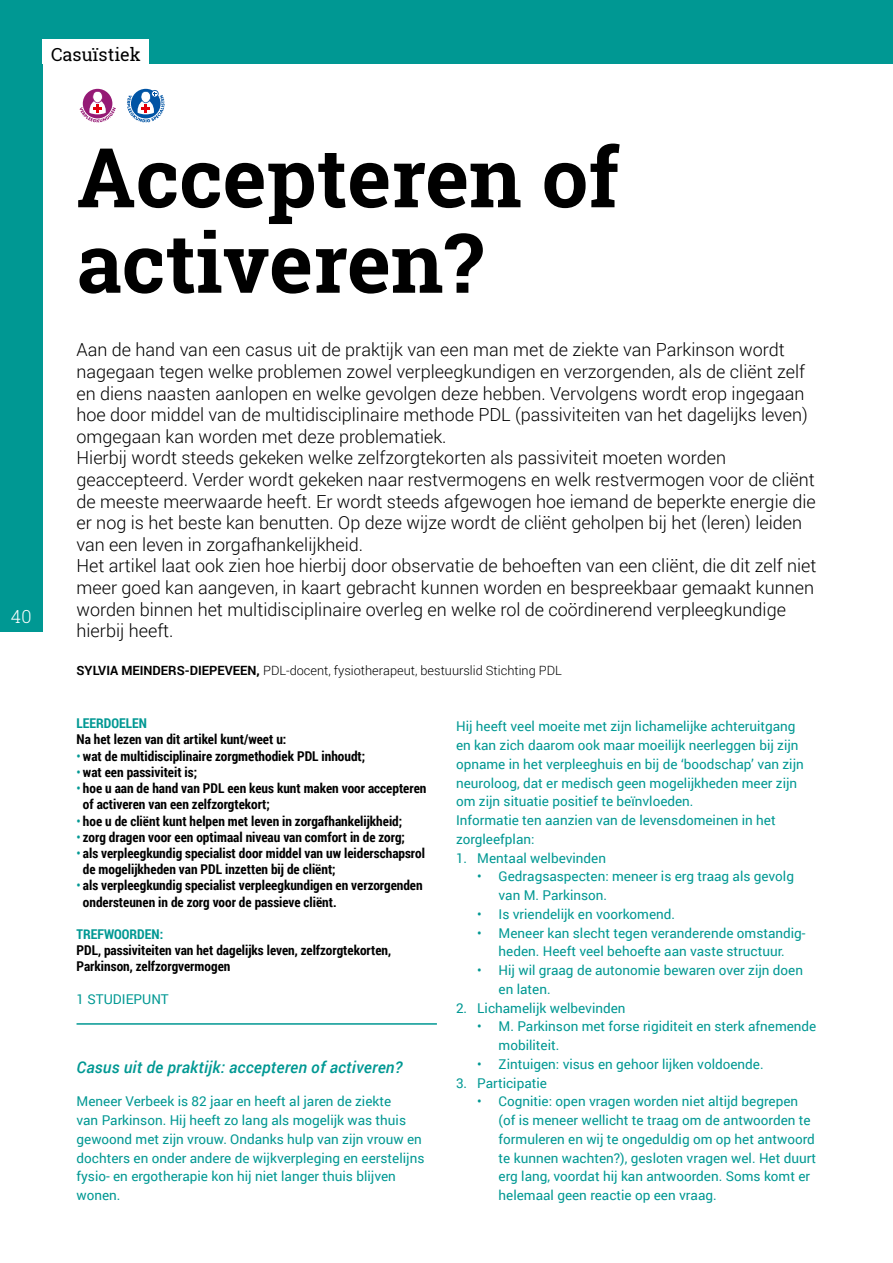
<style>
.page{position:relative;width:893px;height:1263px;background:#fff}
.page>*{position:absolute;margin:0;border:0;box-sizing:border-box;transform-origin:0 0}
.t1{font:700 82.5px/85.5px "Roboto Slab";color:#000}
.t2{font:300 18px/21.6px "Roboto";color:#000}
.t3{font:18px "Roboto Slab";color:#000}
.t4{font:300 18px "Roboto Slab";color:#fff}
.t5{font:italic 500 16.2px "Roboto";letter-spacing:.01em;color:#009893}
.t6{font:13.5px/18.8px "Roboto";color:#009893}
.t7{font:700 13.5px/16.2px "Roboto Condensed";color:#000}
.t8{font:700 13.5px "Roboto Condensed";color:#009893}
.t9{font:300 12.75px "Roboto";color:#000}
.s1{font-weight:700}
.s2{font-weight:400;color:#009893}
</style>
<div class="page">
<div style="left:0;top:0;width:43px;height:631px;background:#009893"></div>
<div style="left:0;top:0;width:893px;height:64px;background:#009893"></div>
<div style="left:43px;top:39px;width:106px;height:25px;background:#fff"></div>
<svg style="left:127px;top:90px;width:38px;height:32px"></svg>
<svg style="left:83px;top:89px;width:29px;height:29px"></svg>
<svg style="left:80px;top:91px;width:36px;height:31px"></svg>
<hr style="left:77px;top:1023px;width:360px;height:2px;background:#009893">
<h2 class="t3" style="left:51px;top:42px;width:91px">Casuïstiek</h2>
<h2 class="t4" style="left:11px;top:604px;width:22px">40</h2>
<h1 class="t1" style="left:77px;top:134px;width:544px">Accepteren of activeren?</h1>
<p class="t2" style="left:77px;top:339px;width:741px">Aan de hand van een casus uit de praktijk van een man met de ziekte van Parkinson wordt nagegaan tegen welke problemen zowel verpleegkundigen en verzorgenden, als de cliënt zelf en diens naasten aanlopen en welke gevolgen deze hebben. Vervolgens wordt erop ingegaan hoe door middel van de multidisciplinaire methode PDL (passiviteiten van het dagelijks leven) omgegaan kan worden met deze problematiek.<br>Hierbij wordt steeds gekeken welke zelfzorgtekorten als passiviteit moeten worden geaccepteerd. Verder wordt gekeken naar restvermogens en welk restvermogen voor de cliënt de meeste meerwaarde heeft. Er wordt steeds afgewogen hoe iemand de beperkte energie die er nog is het beste kan benutten. Op deze wijze wordt de cliënt geholpen bij het (leren) leiden van een leven in zorgafhankelijkheid.<br>Het artikel laat ook zien hoe hierbij door observatie de behoeften van een cliënt, die dit zelf niet meer goed kan aangeven, in kaart gebracht kunnen worden en bespreekbaar gemaakt kunnen worden binnen het multidisciplinaire overleg en welke rol de coördinerend verpleegkundige hierbij heeft.</p>
<p class="t9" style="left:77px;top:662px;width:487px"><span class="s1">SYLVIA MEINDERS-DIEPEVEEN,</span> PDL-docent, fysiotherapeut, bestuurslid Stichting PDL</p>
<p class="t8" style="left:77px;top:714px;width:72px">LEERDOELEN</p>
<p class="t7" style="left:77px;top:731px;width:211px">Na het lezen van dit artikel kunt/weet u:</p>
<p class="t7" style="left:77px;top:747px;width:290px"><span class="s2">•</span> wat de multidisciplinaire zorgmethodiek PDL inhoudt;</p>
<p class="t7" style="left:77px;top:763px;width:122px"><span class="s2">•</span> wat een passiviteit is;</p>
<p class="t7" style="left:83px;top:780px;width:345px;text-indent:-6px"><span class="s2">•</span> hoe u aan de hand van PDL een keus kunt maken voor accepteren of activeren van een zelfzorgtekort;</p>
<p class="t7" style="left:77px;top:812px;width:327px"><span class="s2">•</span> hoe u de cliënt kunt helpen met leven in zorgafhankelijkheid;</p>
<p class="t7" style="left:77px;top:828px;width:330px"><span class="s2">•</span> zorg dragen voor een optimaal niveau van comfort in de zorg;</p>
<p class="t7" style="left:83px;top:844px;width:344px;text-indent:-6px"><span class="s2">•</span> als verpleegkundig specialist door middel van uw leiderschapsrol de mogelijkheden van PDL inzetten bij de cliënt;</p>
<p class="t7" style="left:83px;top:877px;width:341px;text-indent:-6px"><span class="s2">•</span> als verpleegkundig specialist verpleegkundigen en verzorgenden ondersteunen in de zorg voor de passieve cliënt.</p>
<p class="t8" style="left:77px;top:924px;width:88px">TREFWOORDEN:</p>
<p class="t7" style="left:77px;top:942px;width:316px">PDL, passiviteiten van het dagelijks leven, zelfzorgtekorten,<br>Parkinson, zelfzorgvermogen</p>
<p class="t6" style="left:77px;top:989px;width:94px">1 STUDIEPUNT</p>
<p class="t5" style="left:77px;top:1056px;width:327px">Casus uit de praktijk: accepteren of activeren?</p>
<p class="t6" style="left:77px;top:1092px;width:349px">Meneer Verbeek is 82 jaar en heeft al jaren de ziekte<br>van Parkinson. Hij heeft zo lang als mogelijk was thuis gewoond met zijn vrouw. Ondanks hulp van zijn vrouw en dochters en onder andere de wijkverpleging en eerstelijns fysio- en ergotherapie kon hij niet langer thuis blijven wonen.</p>
<p class="t6" style="left:456px;top:717px;width:349px">Hij heeft veel moeite met zijn lichamelijke achteruitgang en kan zich daarom ook maar moeilijk neerleggen bij zijn opname in het verpleeghuis en bij de ‘boodschap’ van zijn neuroloog, dat er medisch geen mogelijkheden meer zijn om zijn situatie positief te beïnvloeden.<br>Informatie ten aanzien van de levensdomeinen in het zorgleefplan:</p>
<p class="t6" style="left:456px;top:848px;width:152px">1. Mentaal welbevinden</p>
<p class="t6" style="left:499px;top:867px;width:297px;text-indent:-21px">• Gedragsaspecten: meneer is erg traag als gevolg van M. Parkinson.</p>
<p class="t6" style="left:477px;top:904px;width:199px">• Is vriendelijk en voorkomend.</p>
<p class="t6" style="left:477px;top:923px;width:329px;text-align:center">• Meneer kan slecht tegen veranderende omstandig&shy;heden. Heeft veel behoefte aan vaste structuur.</p>
<p class="t6" style="left:499px;top:960px;width:306px;text-indent:-21px">• Hij wil graag de autonomie bewaren over zijn doen en laten.</p>
<p class="t6" style="left:456px;top:998px;width:171px">2. Lichamelijk welbevinden</p>
<p class="t6" style="left:499px;top:1017px;width:319px;text-indent:-21px">• M. Parkinson met forse rigiditeit en sterk afnemende mobiliteit.</p>
<p class="t6" style="left:477px;top:1054px;width:288px">• Zintuigen: visus en gehoor lijken voldoende.</p>
<p class="t6" style="left:456px;top:1073px;width:92px">3. Participatie</p>
<p class="t6" style="left:499px;top:1092px;width:319px;text-indent:-21px">• Cognitie: open vragen worden niet altijd begrepen (of is meneer wellicht te traag om de antwoorden te formuleren en wij te ongeduldig om op het antwoord te kunnen wachten?), gesloten vragen wel. Het duurt erg lang, voordat hij kan antwoorden. Soms komt er helemaal geen reactie op een vraag.</p>
</div>
